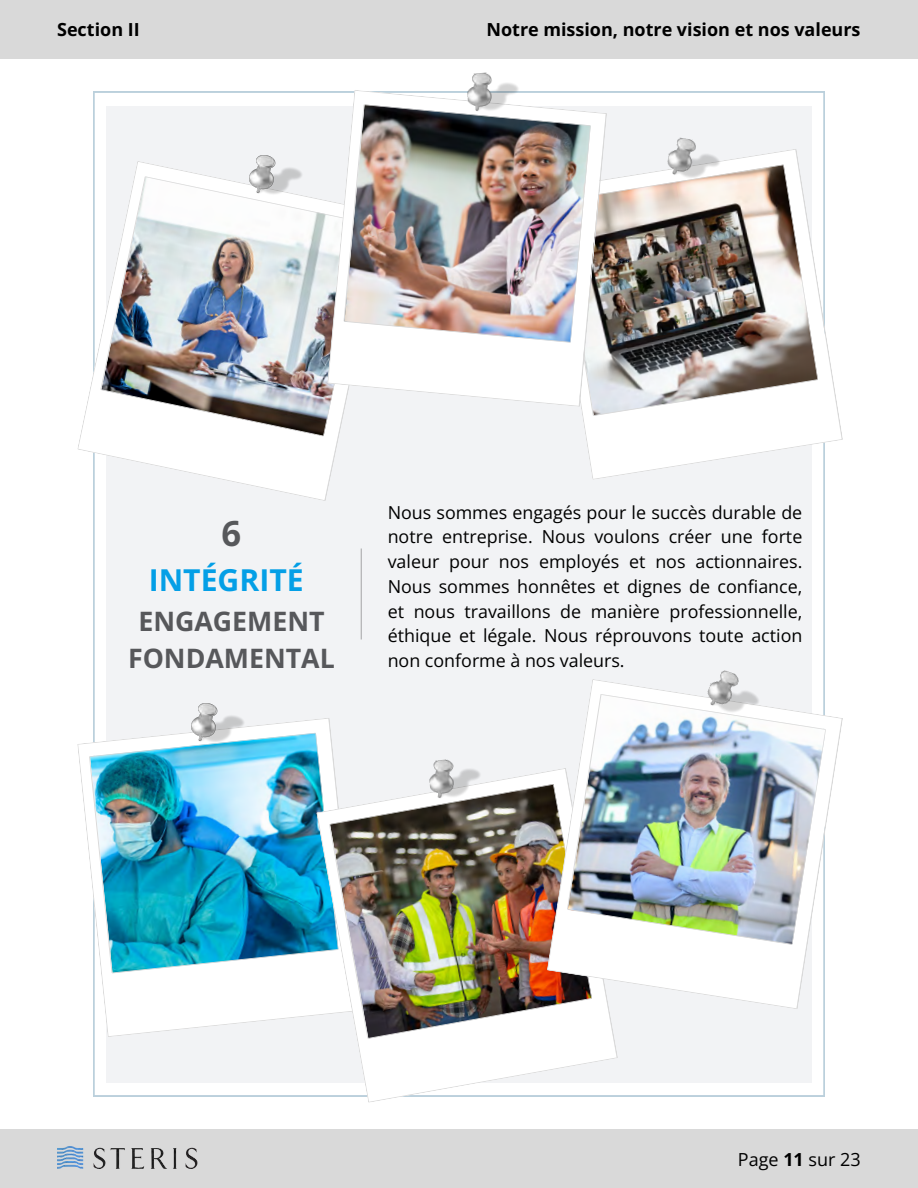
<style>
.page{position:relative;width:918px;height:1188px;background:#fff}
.page>*{position:absolute;margin:0;border:0;box-sizing:border-box;transform-origin:0 0}
.t1{font:700 34.5px "Open Sans";color:#57585b}
.t2{font:700 30.15px "Open Sans";color:#049fe6}
.t3{font:700 26.7px/37.2px "Open Sans";color:#57585b;text-align:center}
.t4{font:700 18px "Open Sans";color:#000}
.t5{font:18px "Open Sans";color:#000}
.t6{font:17.85px/24.8px "Open Sans";color:#000;text-align:justify}
.s1{font-weight:700}
</style>
<div class="page">
<div style="left:106px;top:106px;width:706px;height:976px;background:#f2f3f5"></div>
<svg style="left:77px;top:161px;width:23px;height:340px"></svg>
<img style="left:100px;top:161px;width:245px;height:340px">
<svg style="left:586px;top:440px;width:252px;height:40px;fill:#fff"></svg>
<img style="left:581px;top:149px;width:262px;height:291px">
<svg style="left:327px;top:91px;width:17px;height:316px"></svg>
<img style="left:344px;top:90px;width:263px;height:317px">
<svg style="left:93px;top:1011px;width:223px;height:26px;fill:#fff"></svg>
<img style="left:77px;top:718px;width:258px;height:293px">
<svg style="left:316px;top:784px;width:302px;height:319px;fill:#fff"></svg>
<img style="left:317px;top:768px;width:301px;height:290px">
<img style="left:547px;top:768px;width:20px;height:241px">
<img style="left:567px;top:679px;width:276px;height:330px">
<hr style="left:361px;top:549px;width:1px;height:90px;background:#000">
<img style="left:250px;top:155px;width:54px;height:41px">
<img style="left:665px;top:137px;width:60px;height:48px">
<img style="left:465px;top:72px;width:58px;height:43px">
<img style="left:192px;top:703px;width:54px;height:41px">
<img style="left:427px;top:759px;width:58px;height:43px">
<img style="left:703px;top:670px;width:64px;height:53px">
<div style="left:0;top:1130px;width:918px;height:58px;background:#d9d9d9"></div>
<img style="left:57px;top:1146px;width:141px;height:23px">
<div style="left:0;top:0;width:918px;height:58px;background:#d9d9d9"></div>
<p class="t4" style="left:57px;top:17px;width:84px">Section II</p>
<p class="t4" style="left:486px;top:17px;width:376px">Notre mission, notre vision et nos valeurs</p>
<p class="t1" style="left:222px;top:509px;width:21px">6</p>
<p class="t2" style="left:149px;top:559px;width:156px">INTÉGRITÉ</p>
<p class="t3" style="left:128px;top:602px;width:208px">ENGAGEMENT<br>FONDAMENTAL</p>
<h1 class="t6" style="left:388px;top:499px;width:416px">Nous sommes engagés pour le succès durable de notre entreprise. Nous voulons créer une forte valeur pour nos employés et nos actionnaires.<br>Nous sommes honnêtes et dignes de confiance, et nous travaillons de manière professionnelle, éthique et légale. Nous réprouvons toute action non conforme à nos valeurs.</h1>
<p class="t5" style="left:738px;top:1146px;width:124px">Page <span class="s1">11</span> sur 23</p>
</div>
